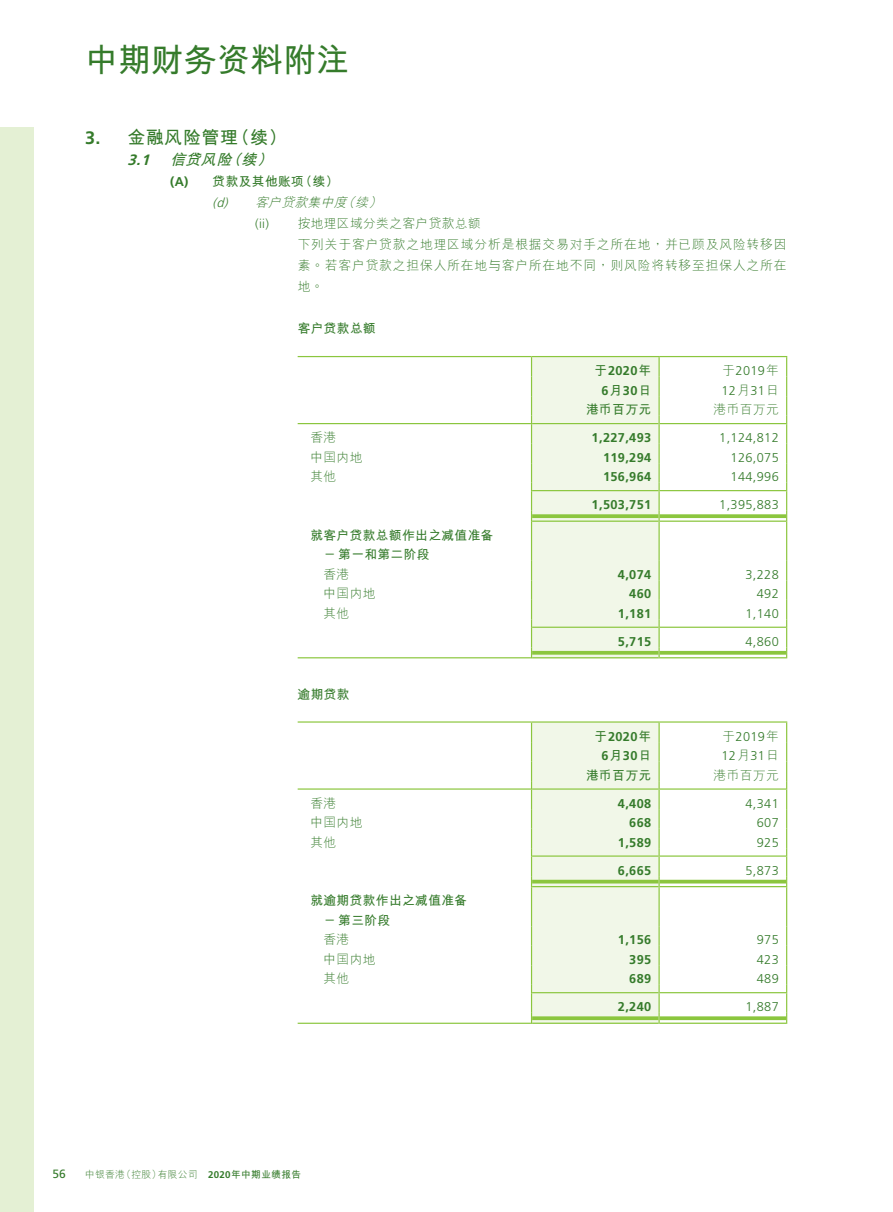
<style>
.page{position:relative;width:893px;height:1212px;background:#fff}
.page>*{position:absolute;margin:0;border:0;box-sizing:border-box;transform-origin:0 0}
.t1{font:700 33px "M Hei HKS";color:#357b2b}
.t2{font:700 18px "M Hei HKS";letter-spacing:.03em;color:#357b2b}
.t3{font:italic 700 15px "M Hei HKS";color:#357b2b}
.t4{font:300 12.75px/21px "M Hei HKS";letter-spacing:.065em;color:#357b2b}
.t5{font:300 12.75px "Frutiger LT Std";letter-spacing:.03em;color:#357b2b}
.t6{font:700 12.75px "Frutiger LT Std";letter-spacing:.03em;color:#357b2b}
.t7{font:700 12.75px/19.5px "M Hei HKS";letter-spacing:.03em;color:#357b2b}
.t8{font:12px "Frutiger LT Std";color:#357b2b}
.t9{font:300 9.75px "M Hei HKS";letter-spacing:.03em;color:#357b2b}
.s1{font-family:"Frutiger LT Std"}
.s2{font-family:"Frutiger LT Std";font-weight:300;font-style:italic}
.s3{font-weight:300;font-style:italic}
.s4{font-family:"M Hei HKS"}
.s5{font-family:"Frutiger LT Std";font-weight:700}
.s6{font-weight:700}
</style>
<div class="page">
<div style="left:0;top:128px;width:34px;height:1084px;background:#e4f0d4"></div>
<hr style="left:298px;top:356px;width:233px;height:1px;background:#8bc63e">
<hr style="left:531px;top:356px;width:128px;height:1px;background:#8bc63e">
<hr style="left:659px;top:356px;width:128px;height:1px;background:#8bc63e">
<hr style="left:786px;top:522px;width:1px;height:39px;background:#8bc63e">
<svg style="left:786px;top:561px;width:1px;height:97px"></svg>
<div style="left:531px;top:357px;width:129px;height:301px;background:#f1f7e8"></div>
<svg style="left:786px;top:357px;width:1px;height:165px"></svg>
<hr style="left:298px;top:423px;width:233px;height:1px;background:#8bc63e">
<hr style="left:532px;top:423px;width:126px;height:1px;background:#8bc63e">
<hr style="left:660px;top:423px;width:126px;height:1px;background:#8bc63e">
<hr style="left:532px;top:490px;width:126px;height:1px;background:#8bc63e">
<hr style="left:660px;top:490px;width:126px;height:1px;background:#8bc63e">
<svg style="left:532px;top:514px;width:126px;height:4px"></svg>
<hr style="left:532px;top:520px;width:126px;height:2px;background:#8bc63e">
<svg style="left:660px;top:514px;width:126px;height:4px"></svg>
<hr style="left:660px;top:520px;width:126px;height:2px;background:#8bc63e">
<hr style="left:532px;top:627px;width:126px;height:1px;background:#8bc63e">
<hr style="left:660px;top:627px;width:126px;height:1px;background:#8bc63e">
<hr style="left:298px;top:657px;width:233px;height:1px;background:#8bc63e">
<svg style="left:532px;top:651px;width:126px;height:4px"></svg>
<hr style="left:532px;top:657px;width:126px;height:1px;background:#8bc63e">
<svg style="left:660px;top:651px;width:126px;height:4px"></svg>
<hr style="left:660px;top:657px;width:126px;height:1px;background:#8bc63e">
<hr style="left:298px;top:721px;width:233px;height:2px;background:#8bc63e">
<hr style="left:531px;top:721px;width:128px;height:2px;background:#8bc63e">
<hr style="left:659px;top:721px;width:128px;height:2px;background:#8bc63e">
<hr style="left:786px;top:887px;width:1px;height:39px;background:#8bc63e">
<svg style="left:786px;top:926px;width:1px;height:98px"></svg>
<div style="left:531px;top:722px;width:129px;height:302px;background:#f1f7e8"></div>
<svg style="left:786px;top:723px;width:1px;height:164px"></svg>
<hr style="left:298px;top:788px;width:233px;height:2px;background:#8bc63e">
<hr style="left:532px;top:788px;width:126px;height:2px;background:#8bc63e">
<hr style="left:660px;top:788px;width:126px;height:2px;background:#8bc63e">
<hr style="left:532px;top:855px;width:126px;height:2px;background:#8bc63e">
<hr style="left:660px;top:855px;width:126px;height:2px;background:#8bc63e">
<hr style="left:532px;top:880px;width:126px;height:3px;background:#8bc63e">
<hr style="left:532px;top:886px;width:126px;height:1px;background:#8bc63e">
<hr style="left:660px;top:880px;width:126px;height:3px;background:#8bc63e">
<hr style="left:660px;top:886px;width:126px;height:1px;background:#8bc63e">
<hr style="left:532px;top:992px;width:126px;height:1px;background:#8bc63e">
<hr style="left:660px;top:992px;width:126px;height:1px;background:#8bc63e">
<hr style="left:298px;top:1023px;width:233px;height:1px;background:#8bc63e">
<svg style="left:532px;top:1016px;width:126px;height:4px"></svg>
<hr style="left:532px;top:1022px;width:126px;height:2px;background:#8bc63e">
<svg style="left:660px;top:1016px;width:126px;height:4px"></svg>
<hr style="left:660px;top:1022px;width:126px;height:2px;background:#8bc63e">
<h1 class="t1" style="left:85px;top:36px;width:265px">中期財務資料附註</h1>
<h2 class="t2" style="left:85px;top:124px;width:203px"><span class="s1">3.</span> 金融風險管理（續）</h2>
<p class="t3" style="left:128px;top:149px;width:151px"><span class="s1">3.1</span> 信貸風險（續）</p>
<p class="t7" style="left:213px;top:170px;width:174px;line-height:21px;text-indent:-43px"><span class="s1">(A)</span> 貸款及其他賬項（續）<br><span class="s2">(d)</span> <span class="s3">客戶貸款集中度（續）</span></p>
<p class="t5" style="left:255px;top:217px;width:15px">(ii)</p>
<p class="t4" style="left:298px;top:213px;width:490px">按地理區域分類之客戶貸款總額<br>下列關於客戶貸款之地理區域分析是根據交易對手之所在地，並已顧及風險轉移因素。若客戶貸款之擔保人所在地與客戶所在地不同，則風險將轉移至擔保人之所在地。</p>
<p class="t7" style="left:298px;top:318px;width:80px">客戶貸款總額</p>
<p class="t6" style="left:595px;top:363px;width:58px"><span class="s4">於</span>2020<span class="s4">年</span></p>
<p class="t5" style="left:722px;top:363px;width:58px"><span class="s4">於</span>2019<span class="s4">年</span></p>
<p class="t6" style="left:601px;top:383px;width:51px">6<span class="s4">月</span>30<span class="s4">日</span></p>
<p class="t5" style="left:721px;top:383px;width:59px">12<span class="s4">月</span>31<span class="s4">日</span></p>
<p class="t7" style="left:586px;top:399px;width:67px">港幣百萬元</p>
<p class="t4" style="left:714px;top:398px;width:67px">港幣百萬元</p>
<p class="t4" style="left:310px;top:426px;width:27px">香港</p>
<p class="t6" style="left:592px;top:430px;width:61px">1,227,493</p>
<p class="t5" style="left:719px;top:430px;width:61px">1,124,812</p>
<p class="t4" style="left:310px;top:446px;width:54px">中國內地</p>
<p class="t6" style="left:603px;top:450px;width:50px">119,294</p>
<p class="t5" style="left:731px;top:450px;width:50px">126,075</p>
<p class="t4" style="left:310px;top:465px;width:27px">其他</p>
<p class="t6" style="left:603px;top:469px;width:50px">156,964</p>
<p class="t5" style="left:731px;top:469px;width:50px">144,996</p>
<p class="t6" style="left:592px;top:497px;width:61px">1,503,751</p>
<p class="t5" style="left:719px;top:497px;width:61px">1,395,883</p>
<p class="t7" style="left:324px;top:524px;width:172px;text-indent:-13px">就客戶貸款總額作出之減值準備－第一和第二階段</p>
<p class="t4" style="left:324px;top:563px;width:27px">香港</p>
<p class="t6" style="left:618px;top:567px;width:35px">4,074</p>
<p class="t5" style="left:745px;top:567px;width:35px">3,228</p>
<p class="t4" style="left:324px;top:582px;width:54px">中國內地</p>
<p class="t6" style="left:629px;top:586px;width:23px">460</p>
<p class="t5" style="left:757px;top:586px;width:23px">492</p>
<p class="t4" style="left:324px;top:602px;width:27px">其他</p>
<p class="t6" style="left:618px;top:606px;width:35px">1,181</p>
<p class="t5" style="left:745px;top:606px;width:35px">1,140</p>
<p class="t6" style="left:618px;top:634px;width:35px">5,715</p>
<p class="t5" style="left:745px;top:634px;width:35px">4,860</p>
<p class="t7" style="left:298px;top:683px;width:54px">逾期貸款</p>
<p class="t6" style="left:595px;top:728px;width:58px"><span class="s4">於</span>2020<span class="s4">年</span></p>
<p class="t5" style="left:722px;top:729px;width:58px"><span class="s4">於</span>2019<span class="s4">年</span></p>
<p class="t6" style="left:601px;top:748px;width:51px">6<span class="s4">月</span>30<span class="s4">日</span></p>
<p class="t5" style="left:721px;top:748px;width:59px">12<span class="s4">月</span>31<span class="s4">日</span></p>
<p class="t7" style="left:586px;top:764px;width:67px">港幣百萬元</p>
<p class="t4" style="left:714px;top:764px;width:67px">港幣百萬元</p>
<p class="t4" style="left:310px;top:792px;width:27px">香港</p>
<p class="t6" style="left:618px;top:795px;width:35px">4,408</p>
<p class="t5" style="left:745px;top:796px;width:35px">4,341</p>
<p class="t4" style="left:310px;top:811px;width:54px">中國內地</p>
<p class="t6" style="left:629px;top:815px;width:23px">668</p>
<p class="t5" style="left:757px;top:815px;width:23px">607</p>
<p class="t4" style="left:310px;top:831px;width:27px">其他</p>
<p class="t6" style="left:618px;top:834px;width:35px">1,589</p>
<p class="t5" style="left:757px;top:835px;width:23px">925</p>
<p class="t6" style="left:618px;top:863px;width:35px">6,665</p>
<p class="t5" style="left:745px;top:863px;width:35px">5,873</p>
<p class="t7" style="left:324px;top:890px;width:145px;text-indent:-13px">就逾期貸款作出之減值準備－第三階段</p>
<p class="t4" style="left:324px;top:928px;width:27px">香港</p>
<p class="t6" style="left:618px;top:932px;width:35px">1,156</p>
<p class="t5" style="left:757px;top:932px;width:23px">975</p>
<p class="t4" style="left:324px;top:948px;width:54px">中國內地</p>
<p class="t6" style="left:629px;top:952px;width:23px">395</p>
<p class="t5" style="left:757px;top:952px;width:23px">423</p>
<p class="t4" style="left:324px;top:967px;width:27px">其他</p>
<p class="t6" style="left:629px;top:971px;width:23px">689</p>
<p class="t5" style="left:757px;top:971px;width:23px">489</p>
<p class="t6" style="left:618px;top:999px;width:35px">2,240</p>
<p class="t5" style="left:745px;top:999px;width:35px">1,887</p>
<p class="t8" style="left:52px;top:1167px;width:15px">56</p>
<p class="t9" style="left:85px;top:1168px;width:218px">中銀香港（控股）有限公司 <span class="s5">2020</span><span class="s6">年中期業績報告</span></p>
</div>
